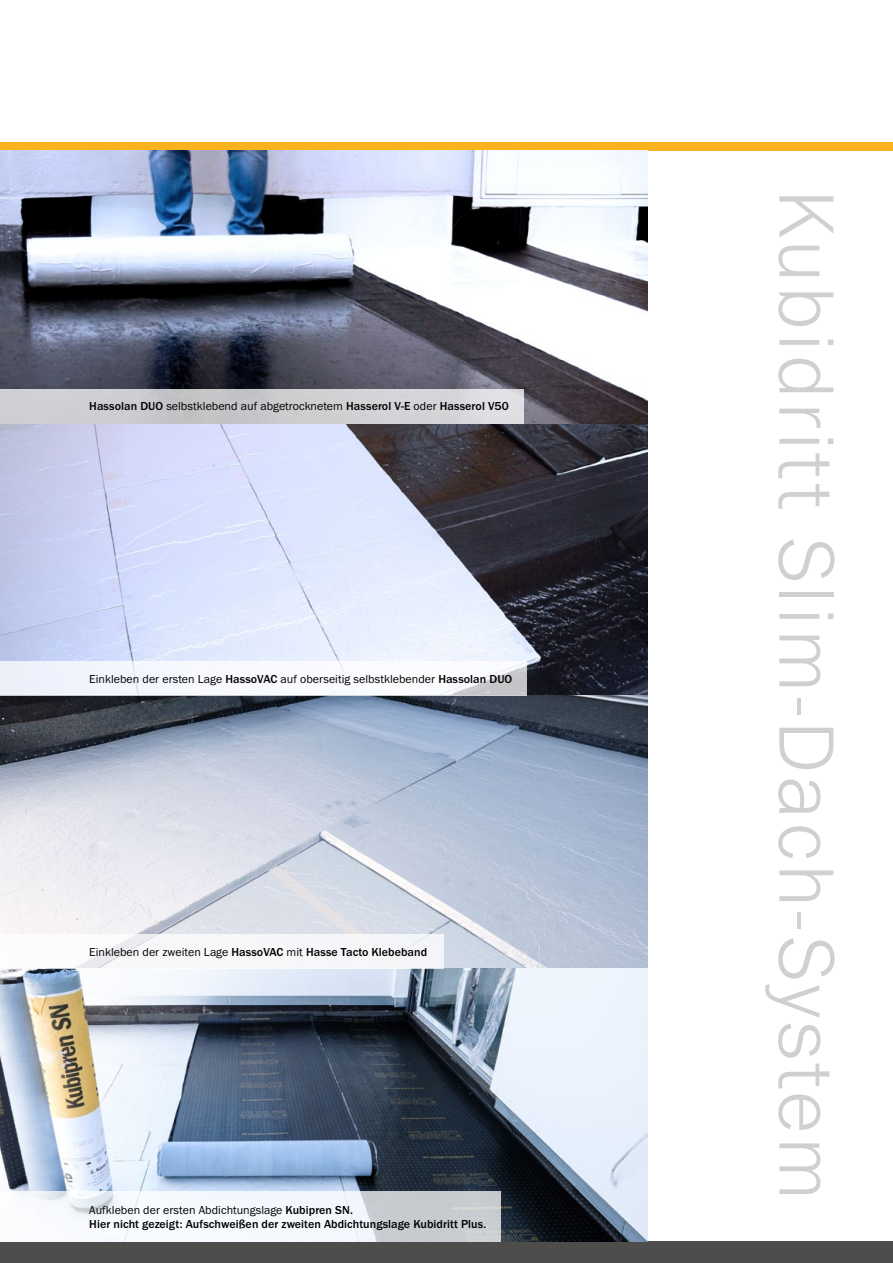
<style>
.page{position:relative;width:893px;height:1263px;background:#fff}
.page>*{position:absolute;margin:0;border:0;box-sizing:border-box;transform-origin:0 0}
.t1{font:300 81px "Franklin Gothic URW";letter-spacing:.05em;color:#d0d0d0}
.t2{font:12px "Franklin Gothic URW Boo";letter-spacing:.005em;color:#000}
.t3{font:500 12px "Franklin Gothic URW";letter-spacing:.005em;color:#000}
.s1{font-family:"Franklin Gothic URW";font-weight:500}
.s2{font-family:"Franklin Gothic URW Boo";font-weight:400}
</style>
<div class="page">
<div style="left:0;top:142px;width:893px;height:8px;background:#fab31e"></div>
<div style="left:0;top:1242px;width:893px;height:21px;background:#4d4d4c"></div>
<img style="left:0;top:150px;width:647px;height:546px">
<img style="left:0;top:696px;width:647px;height:546px">
<div style="left:0;top:935px;width:443px;height:34px;background:#f7f7f9"></div>
<svg style="left:0;top:1191px;width:500px;height:51px;fill:#f4f8fd"></svg>
<svg style="left:0;top:662px;width:526px;height:34px"></svg>
<div style="left:0;top:389px;width:523px;height:34px;background:linear-gradient(to right,#c6c7cb,#d7d6da)"></div>
<p class="t2" style="left:89px;top:399px;width:421px"><span class="s1">Hassolan DUO</span> selbstklebend auf abgetrocknetem <span class="s1">Hasserol V-E</span> oder <span class="s1">Hasserol V50</span></p>
<p class="t2" style="left:89px;top:671px;width:424px">Einkleben der ersten Lage <span class="s1">HassoVAC</span> auf oberseitig selbstklebender <span class="s1">Hassolan DUO</span></p>
<p class="t3" style="left:89px;top:944px;width:339px"><span class="s2">Einkleben der zweiten Lage</span> HassoVAC <span class="s2">mit</span> Hasse Tacto Klebeband</p>
<p class="t2" style="left:89px;top:1202px;width:265px">Aufkleben der ersten Abdichtungslage <span class="s1">Kubipren SN.</span></p>
<p class="t3" style="left:89px;top:1217px;width:399px">Hier nicht gezeigt: Aufschweißen der zweiten Abdichtungslage Kubidritt Plus.</p>
<h1 class="t1" style="left:857px;top:189px;width:1012px;rotate:90deg">Kubidritt Slim-Dach-System</h1>
</div>
